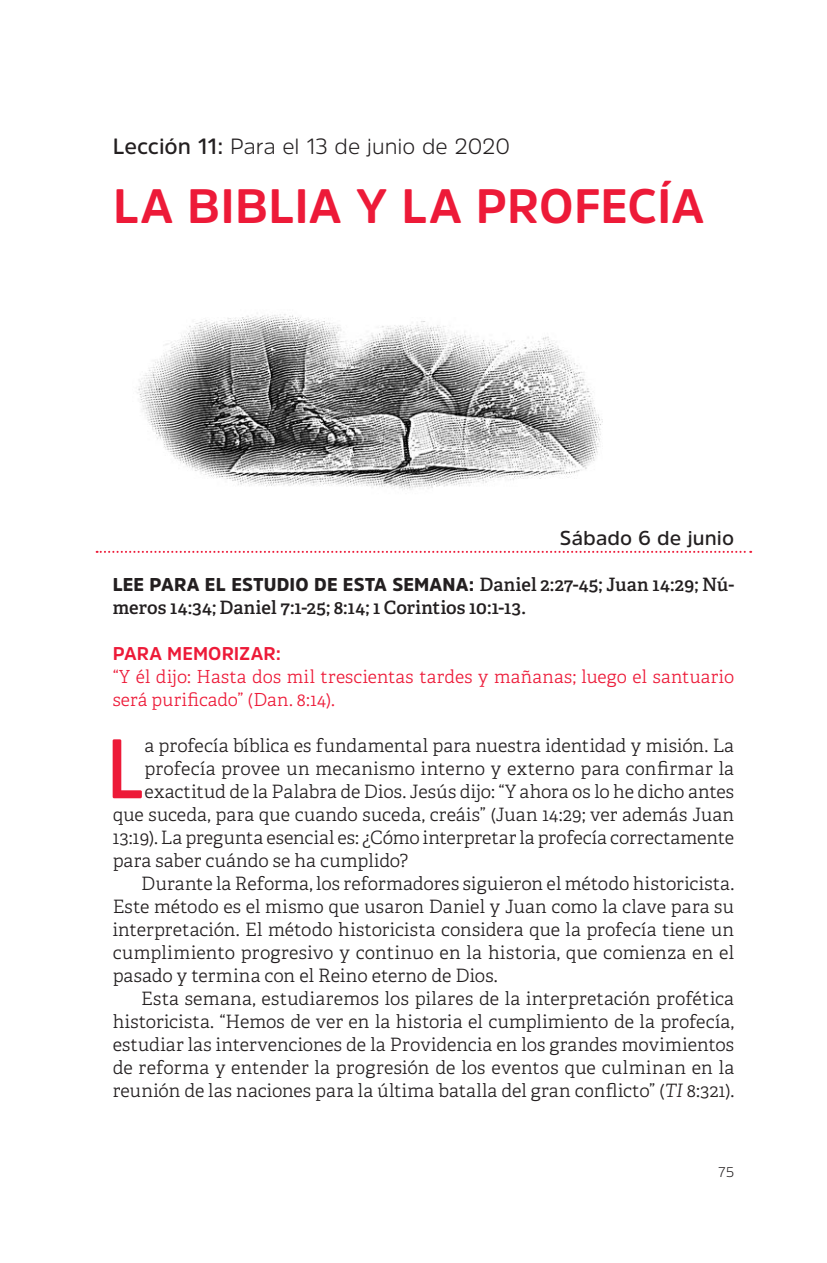
<style>
.page{position:relative;width:827px;height:1263px;background:#fff}
.page>*{position:absolute;margin:0;border:0;box-sizing:border-box;transform-origin:0 0}
.Párrafo_capitular_x1{font:600 83.8px "Amsi Pro Narw";color:#ed1a38}
.Título_Lección{font:700 48px "Amsi Pro";color:#ed1a38}
.Lección_Nº{font:300 22px "Amsi Pro";color:#231f20}
.Fecha_Sábado{font:600 20px "Amsi Pro";letter-spacing:.005em;color:#231f20}
.Párrafo{font:300 18.4px/23px "Adelle Basic";letter-spacing:.005em;color:#231f20;text-align:justify}
.Párrafo_capitular_x1-2{font:300 18.4px "Adelle Basic";letter-spacing:.005em;color:#231f20}
.Lee_para_el_estudio{font:600 18.4px/23px "Adelle Basic";letter-spacing:.005em;color:#231f20}
.Para_Memorizar{font:700 18.4px "Amsi Pro";letter-spacing:.01em;color:#ed1a38}
.Versículo{font:300 18px/23px "Adelle Basic";letter-spacing:.01em;color:#ed1a38}
.t1{font:300 14px "Amsi Pro";color:#231f20}
.s1{font-weight:600}
.s2{font-family:"Amsi Pro";font-weight:900}
.s3{font-style:italic}
</style>
<div class="page">
<svg style="left:97px;top:551px;width:653px;height:2px"></svg>
<img style="left:137px;top:313px;width:466px;height:177px">
<p class="Lección_Nº" style="left:113px;top:131px;width:399px"><span class="s1">Lección 11:</span> Para el 13 de junio de 2020</p>
<p class="Título_Lección" style="left:113px;top:173px;width:592px">LA BIBLIA Y LA PROFECÍA</p>
<p class="Fecha_Sábado" style="left:559px;top:524px;width:176px">Sábado 6 de junio</p>
<p class="Lee_para_el_estudio" style="left:113px;top:573px;width:622px"><span class="s2">LEE PARA EL ESTUDIO DE ESTA SEMANA:</span> Daniel 2:27-45; Juan 14:29; Nú&shy;meros 14:34; Daniel 7:1-25; 8:14; 1 Corintios 10:1-13.</p>
<p class="Para_Memorizar" style="left:113px;top:641px;width:170px">PARA MEMORIZAR:</p>
<p class="Versículo" style="left:113px;top:665px;width:622px">“Y él dijo: Hasta dos mil trescientas tardes y mañanas; luego el santuario será purificado” (Dan. 8:14).</p>
<p class="Párrafo_capitular_x1" style="left:107px;top:711px;width:39px">L</p>
<p class="Párrafo_capitular_x1-2" style="left:144px;top:734px;width:591px">a profecía bíblica es fundamental para nuestra identidad y misión. La</p>
<p class="Párrafo_capitular_x1-2" style="left:144px;top:757px;width:591px">profecía provee un mecanismo interno y externo para confirmar la</p>
<p class="Párrafo_capitular_x1-2" style="left:144px;top:780px;width:591px">exactitud de la Palabra de Dios. Jesús dijo: “Y ahora os lo he dicho antes</p>
<p class="Párrafo_capitular_x1-2" style="left:113px;top:803px;width:622px">que suceda, para que cuando suceda, creáis” (Juan 14:29; ver además Juan</p>
<p class="Párrafo_capitular_x1-2" style="left:113px;top:826px;width:622px">13:19). La pregunta esencial es: ¿Cómo interpretar la profecía correctamente</p>
<p class="Párrafo_capitular_x1-2" style="left:113px;top:849px;width:297px">para saber cuándo se ha cumplido?</p>
<p class="Párrafo" style="left:113px;top:872px;width:622px;text-indent:28px">Durante la Reforma, los reformadores siguieron el método historicista.<br>Este método es el mismo que usaron Daniel y Juan como la clave para su interpretación. El método historicista considera que la profecía tiene un cumplimiento progresivo y continuo en la historia, que comienza en el pasado y termina con el Reino eterno de Dios.</p>
<p class="Párrafo" style="left:113px;top:987px;width:622px;text-indent:28px">Esta semana, estudiaremos los pilares de la interpretación profética historicista. “Hemos de ver en la historia el cumplimiento de la profecía, estudiar las intervenciones de la Providencia en los grandes movimientos de reforma y entender la progresión de los eventos que culminan en la reunión de las naciones para la última batalla del gran conflicto” (<span class="s3">TI</span> 8:321).</p>
<p class="t1" style="left:717px;top:1162px;width:18px">75</p>
</div>
